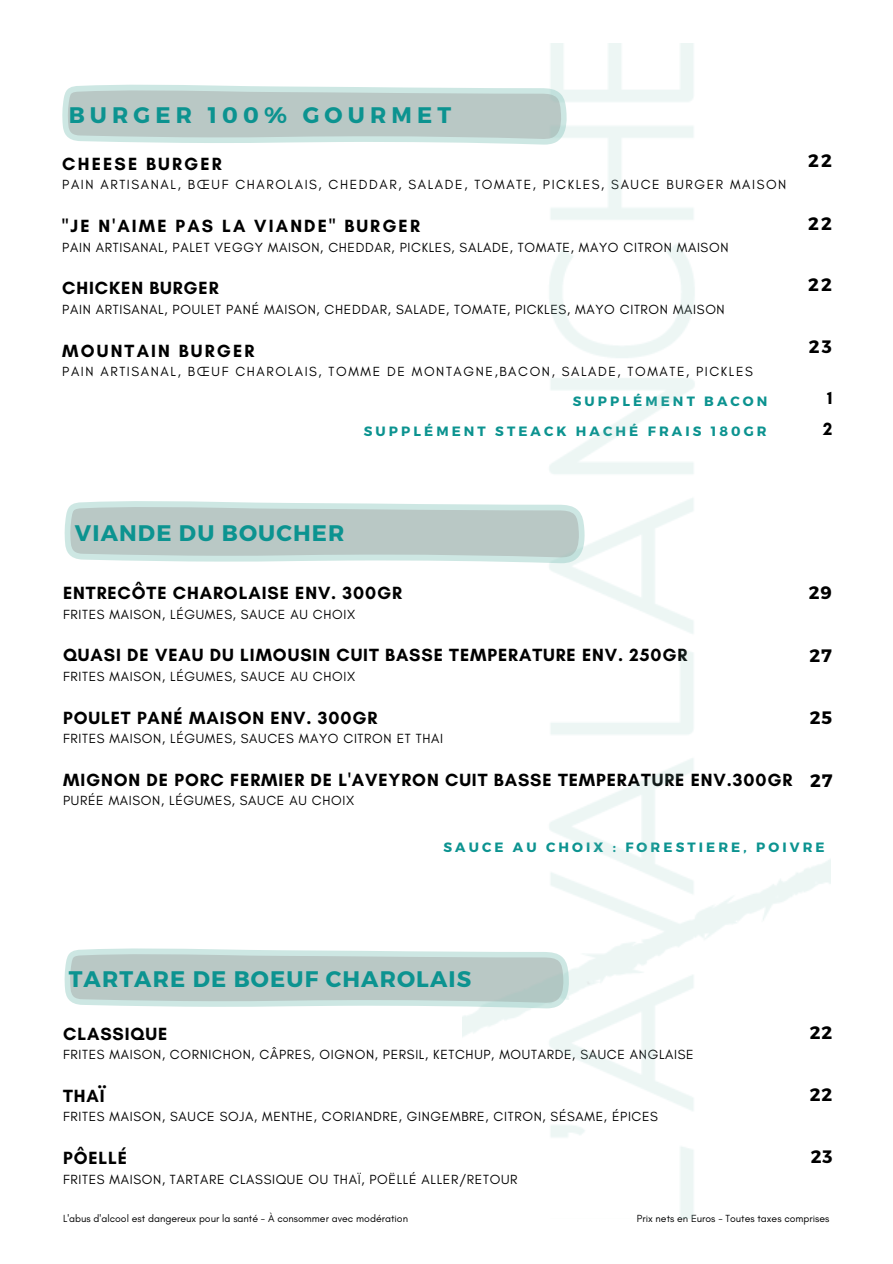
<style>
.page{position:relative;width:893px;height:1264px;background:#fff}
.page>*{position:absolute;margin:0;border:0;box-sizing:border-box;transform-origin:0 0}
.t1{font:700 22.5px "Montserrat";letter-spacing:.05em;color:#0c9390}
.t2{font:700 22.5px "Montserrat";letter-spacing:.23em;color:#0c9390}
.t3{font:700 18px "Glacial Indifference";letter-spacing:.05em;color:#000}
.t4{font:700 18px "Glacial Indifference";letter-spacing:.12em;color:#000}
.t5{font:700 18px "Montserrat";letter-spacing:.05em;color:#000}
.t6{font:13.5px "Glacial Indifference";letter-spacing:.05em;color:#000}
.t7{font:13.5px "Glacial Indifference";letter-spacing:.12em;color:#000}
.t8{font:700 13.5px "Montserrat";letter-spacing:.23em;color:#0c9390}
.t9{font:10.5px "Glacial Indifference";color:#000}
</style>
<div class="page">
<svg style="left:64px;top:501px;width:398px;height:61px;background:#c0d1ce"></svg>
<svg style="left:62px;top:84px;width:400px;height:59px;background:#c1d1ce"></svg>
<svg style="left:64px;top:948px;width:398px;height:59px;background:#c0d1ce"></svg>
<img style="left:462px;top:43px;width:368px;height:1175px">
<h1 class="t2" style="left:69px;top:101px;width:384px">BURGER 100% GOURMET</h1>
<h2 class="t4" style="left:62px;top:153px;width:161px">CHEESE BURGER</h2>
<p class="t7" style="left:62px;top:176px;width:725px">PAIN ARTISANAL, BŒUF CHAROLAIS, CHEDDAR, SALADE, TOMATE, PICKLES, SAUCE BURGER MAISON</p>
<h2 class="t4" style="left:62px;top:215px;width:359px">"JE N'AIME PAS LA VIANDE" BURGER</h2>
<p class="t6" style="left:62px;top:239px;width:667px">PAIN ARTISANAL, PALET VEGGY MAISON, CHEDDAR, PICKLES, SALADE, TOMATE, MAYO CITRON MAISON</p>
<h2 class="t3" style="left:62px;top:277px;width:158px">CHICKEN BURGER</h2>
<p class="t6" style="left:62px;top:301px;width:664px">PAIN ARTISANAL, POULET PANÉ MAISON, CHEDDAR, SALADE, TOMATE, PICKLES, MAYO CITRON MAISON</p>
<h2 class="t4" style="left:62px;top:339px;width:194px">MOUNTAIN BURGER</h2>
<p class="t7" style="left:62px;top:363px;width:692px">PAIN ARTISANAL, BŒUF CHAROLAIS, TOMME DE MONTAGNE,BACON, SALADE, TOMATE, PICKLES</p>
<p class="t8" style="left:572px;top:392px;width:196px">SUPPLÉMENT BACON</p>
<p class="t8" style="left:364px;top:423px;width:404px">SUPPLÉMENT STEACK HACHÉ FRAIS 180GR</p>
<h2 class="t5" style="left:808px;top:149px;width:25px">22</h2>
<h2 class="t5" style="left:808px;top:212px;width:25px">22</h2>
<h2 class="t5" style="left:808px;top:273px;width:25px">22</h2>
<h2 class="t5" style="left:808px;top:335px;width:24px">23</h2>
<h2 class="t3" style="left:827px;top:387px;width:7px">1</h2>
<h2 class="t3" style="left:823px;top:417px;width:11px">2</h2>
<h1 class="t1" style="left:75px;top:518px;width:271px">VIANDE DU BOUCHER</h1>
<h2 class="t3" style="left:63px;top:582px;width:340px">ENTRECÔTE CHAROLAISE ENV. 300GR</h2>
<p class="t6" style="left:63px;top:606px;width:293px">FRITES MAISON, LÉGUMES, SAUCE AU CHOIX</p>
<h2 class="t3" style="left:63px;top:644px;width:625px">QUASI DE VEAU DU LIMOUSIN CUIT BASSE TEMPERATURE ENV. 250GR</h2>
<p class="t6" style="left:63px;top:668px;width:293px">FRITES MAISON, LÉGUMES, SAUCE AU CHOIX</p>
<h2 class="t3" style="left:63px;top:706px;width:316px">POULET PANÉ MAISON ENV. 300GR</h2>
<p class="t6" style="left:63px;top:730px;width:381px">FRITES MAISON, LÉGUMES, SAUCES MAYO CITRON ET THAI</p>
<h2 class="t3" style="left:63px;top:768px;width:730px">MIGNON DE PORC FERMIER DE L'AVEYRON CUIT BASSE TEMPERATURE ENV.300GR</h2>
<p class="t6" style="left:63px;top:792px;width:292px">PURÉ E MAISON, LÉGUMES, SAUCE AU CHOIX</p>
<h2 class="t5" style="left:808px;top:580px;width:25px">29</h2>
<h2 class="t5" style="left:809px;top:644px;width:24px">27</h2>
<h2 class="t5" style="left:809px;top:705px;width:24px">25</h2>
<h2 class="t5" style="left:810px;top:768px;width:24px">27</h2>
<p class="t8" style="left:443px;top:838px;width:382px">SAUCE AU CHOIX : FORESTIERE, POIVRE</p>
<h1 class="t1" style="left:69px;top:964px;width:404px">TARTARE DE BOEUF CHAROLAIS</h1>
<h2 class="t3" style="left:63px;top:1022px;width:106px">CLASSIQUE</h2>
<p class="t6" style="left:63px;top:1046px;width:632px">FRITES MAISON, CORNICHON, CÂPRES, OIGNON, PERSIL, KETCHUP, MOUTARDE, SAUCE ANGLAISE</p>
<h2 class="t3" style="left:63px;top:1084px;width:43px">THAÏ</h2>
<p class="t6" style="left:63px;top:1108px;width:596px">FRITES MAISON, SAUCE SOJA, MENTHE, CORIANDRE, GINGEMBRE, CITRON, SÉSAME, ÉPICES</p>
<h2 class="t3" style="left:63px;top:1146px;width:66px">PÔELLÉ</h2>
<p class="t6" style="left:63px;top:1170px;width:456px">FRITES MAISON, TARTARE CLASSIQUE OU THAÏ, POË LLÉ ALLER/RETOUR</p>
<h2 class="t5" style="left:809px;top:1020px;width:24px">22</h2>
<h2 class="t5" style="left:809px;top:1082px;width:24px">22</h2>
<h2 class="t5" style="left:810px;top:1145px;width:23px">23</h2>
<p class="t9" style="left:63px;top:1212px;width:346px">L'abus d'alcool est dangereux pour la santé - À consommer avec modération</p>
<p class="t9" style="left:636px;top:1212px;width:194px">Prix nets en Euros - Toutes taxes comprises</p>
</div>
